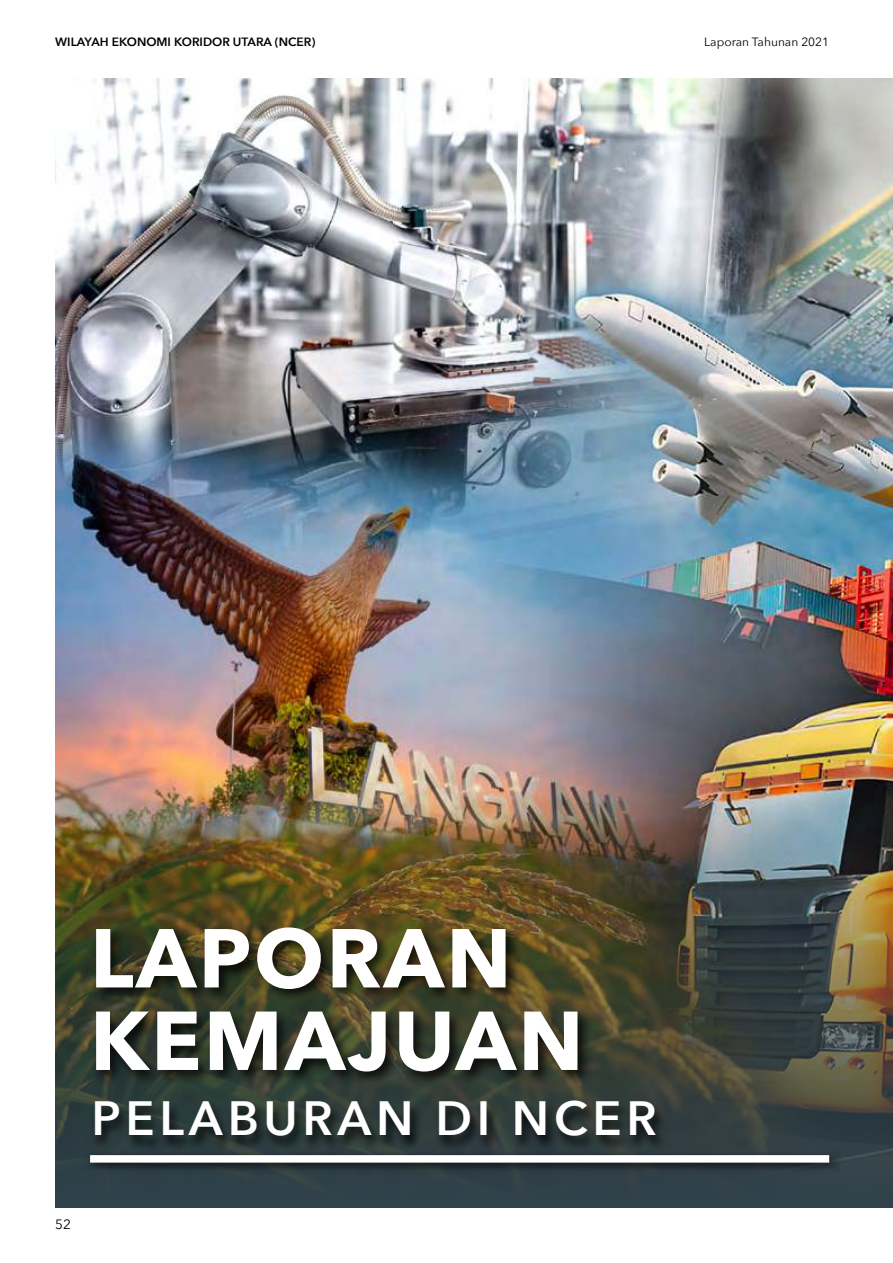
<style>
.page{position:relative;width:893px;height:1263px;background:#fff}
.page>*{position:absolute;margin:0;border:0;box-sizing:border-box;transform-origin:0 0}
.t1{font:700 82.5px/82.5px "Avenir Next";letter-spacing:.03em;color:#fff}
.t2{font:600 48px "Avenir Next";letter-spacing:.1em;color:#fff}
.t3{font:13.5px "Avenir Next";color:#000}
.t4{font:600 12px "Avenir Next";color:#000}
.t5{font:12px "Avenir Next";color:#000}
</style>
<div class="page">
<img style="left:55px;top:78px;width:838px;height:554px">
<img style="left:55px;top:632px;width:838px;height:576px">
<div style="left:90px;top:1102px;width:577px;height:49px;background:#000;opacity:.75"></div>
<div style="left:92px;top:924px;width:501px;height:162px;background:#000;opacity:.75"></div>
<div style="left:85px;top:1149px;width:756px;height:25px;background:#000;opacity:.75"></div>
<div style="left:90px;top:1155px;width:739px;height:7px;background:#fff"></div>
<p class="t4" style="left:55px;top:32px;width:262px">WILAYAH EKONOMI KORIDOR UTARA (NCER)</p>
<p class="t5" style="left:704px;top:32px;width:127px">Laporan Tahunan 2021</p>
<h1 class="t1" style="left:90px;top:916px;width:495px">LAPORAN<br>KEMAJUAN</h1>
<h2 class="t2" style="left:91px;top:1077px;width:567px">PELABURAN DI NCER</h2>
<p class="t3" style="left:55px;top:1213px;width:17px">52</p>
</div>
